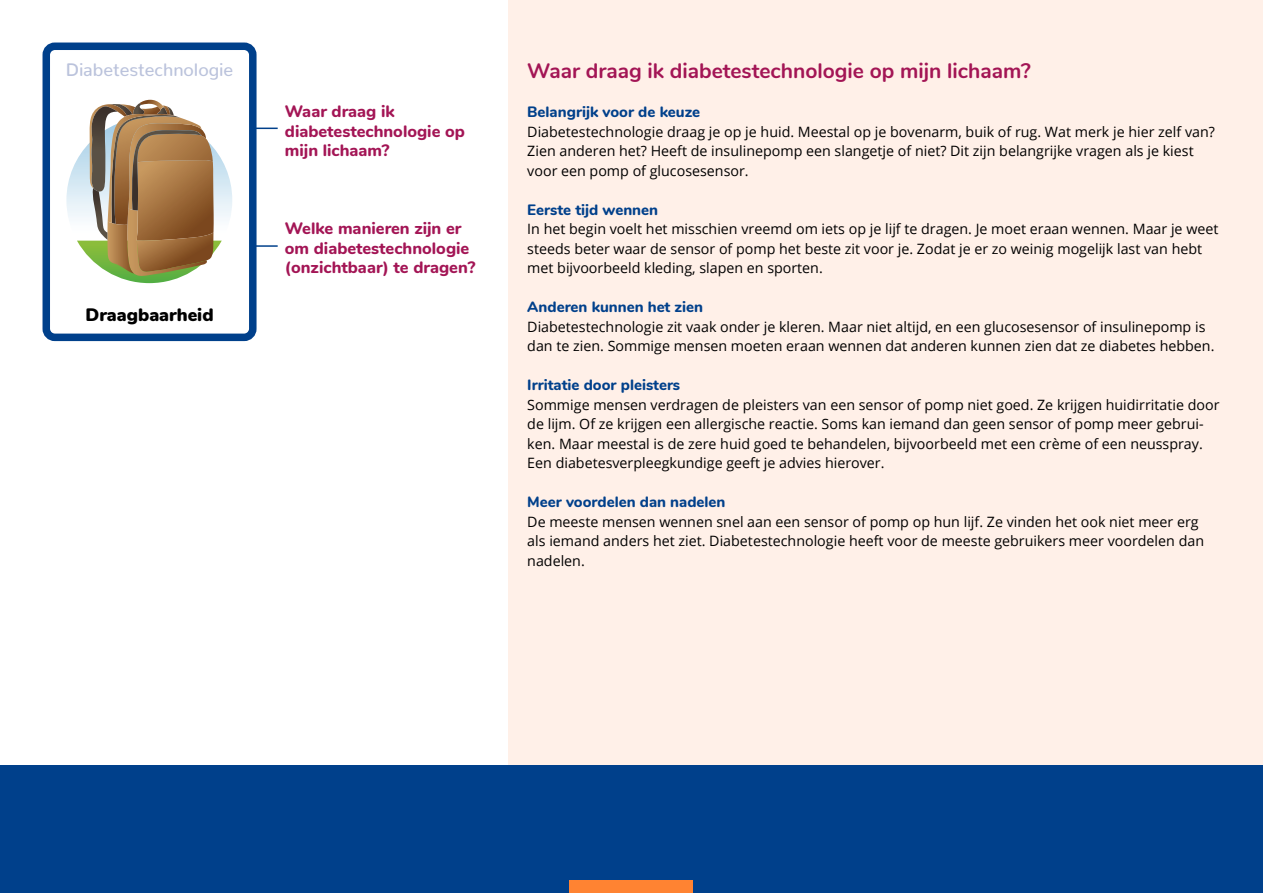
<style>
.page{position:relative;width:1263px;height:893px;background:#fff}
.page>*{position:absolute;margin:0;border:0;box-sizing:border-box;transform-origin:0 0}
.H3_titel_pagina{font:700 21px "Nunito";color:#a31555}
.t1{font:500 18px "Nunito";color:#bbc3dc}
.t2{font:900 18px "Nunito";color:#000}
.vraag{font:800 16.5px/19.5px "Nunito";color:#a31555}
.H4_tussenkop{font:800 15px "Nunito";color:#00408b}
.H4_tussenkop-2{font:14.25px/19.5px "Open Sans";color:#000}
</style>
<div class="page">
<div style="left:509px;top:0;width:754px;height:893px;background:#fff0e8"></div>
<div style="left:0;top:765px;width:1263px;height:128px;background:#00408b"></div>
<div style="left:570px;top:880px;width:123px;height:13px;background:#ff8332"></div>
<svg style="left:257px;top:128px;width:21px;height:1px"></svg>
<hr style="left:251px;top:245px;width:27px;height:2px;background:#00408b">
<div style="left:43px;top:43px;width:214px;height:298px;border:8px solid #00408b;border-radius:9px"></div>
<svg style="left:66px;top:100px;width:166px;height:183px"></svg>
<p class="t1" style="left:66px;top:54px;width:169px">Diabetestechnologie</p>
<p class="t2" style="left:85px;top:301px;width:130px">Draagbaarheid</p>
<p class="vraag" style="left:285px;top:101px;width:181px">Waar draag ik diabetestechnologie op mijn lichaam?</p>
<p class="vraag" style="left:285px;top:218px;width:192px">Welke manieren zijn er om diabetestechnologie (onzichtbaar) te dragen?</p>
<p class="H3_titel_pagina" style="left:527px;top:55px;width:505px">Waar draag ik diabetestechnologie op mijn lichaam?</p>
<p class="H4_tussenkop" style="left:527px;top:101px;width:174px">Belangrijk voor de keuze</p>
<p class="H4_tussenkop-2" style="left:527px;top:121px;width:689px">Diabetestechnologie draag je op je huid. Meestal op je bovenarm, buik of rug. Wat merk je hier zelf van?<br>Zien anderen het? Heeft de insulinepomp een slangetje of niet? Dit zijn belangrijke vragen als je kiest voor een pomp of glucosesensor.</p>
<p class="H4_tussenkop" style="left:527px;top:198px;width:132px">Eerste tijd wennen</p>
<p class="H4_tussenkop-2" style="left:527px;top:219px;width:693px">In het begin voelt het misschien vreemd om iets op je lijf te dragen. Je moet eraan wennen. Maar je weet steeds beter waar de sensor of pomp het beste zit voor je. Zodat je er zo weinig mogelijk last van hebt met bijvoorbeeld kleding, slapen en sporten.</p>
<p class="H4_tussenkop" style="left:527px;top:296px;width:177px">Anderen kunnen het zien</p>
<p class="H4_tussenkop-2" style="left:527px;top:316px;width:689px">Diabetestechnologie zit vaak onder je kleren. Maar niet altijd, en een glucosesensor of insulinepomp is dan te zien. Sommige mensen moeten eraan wennen dat anderen kunnen zien dat ze diabetes hebben.</p>
<p class="H4_tussenkop" style="left:527px;top:374px;width:154px">Irritatie door pleisters</p>
<p class="H4_tussenkop-2" style="left:527px;top:394px;width:694px">Sommige mensen verdragen de pleisters van een sensor of pomp niet goed. Ze krijgen huidirritatie door de lijm. Of ze krijgen een allergische reactie. Soms kan iemand dan geen sensor of pomp meer gebrui&shy;ken. Maar meestal is de zere huid goed te behandelen, bijvoorbeeld met een crème of een neusspray.<br>Een diabetesverpleegkundige geeft je advies hierover.</p>
<p class="H4_tussenkop" style="left:527px;top:491px;width:200px">Meer voordelen dan nadelen</p>
<p class="H4_tussenkop-2" style="left:527px;top:511px;width:678px">De meeste mensen wennen snel aan een sensor of pomp op hun lijf. Ze vinden het ook niet meer erg als iemand anders het ziet. Diabetestechnologie heeft voor de meeste gebruikers meer voordelen dan nadelen.</p>
</div>
